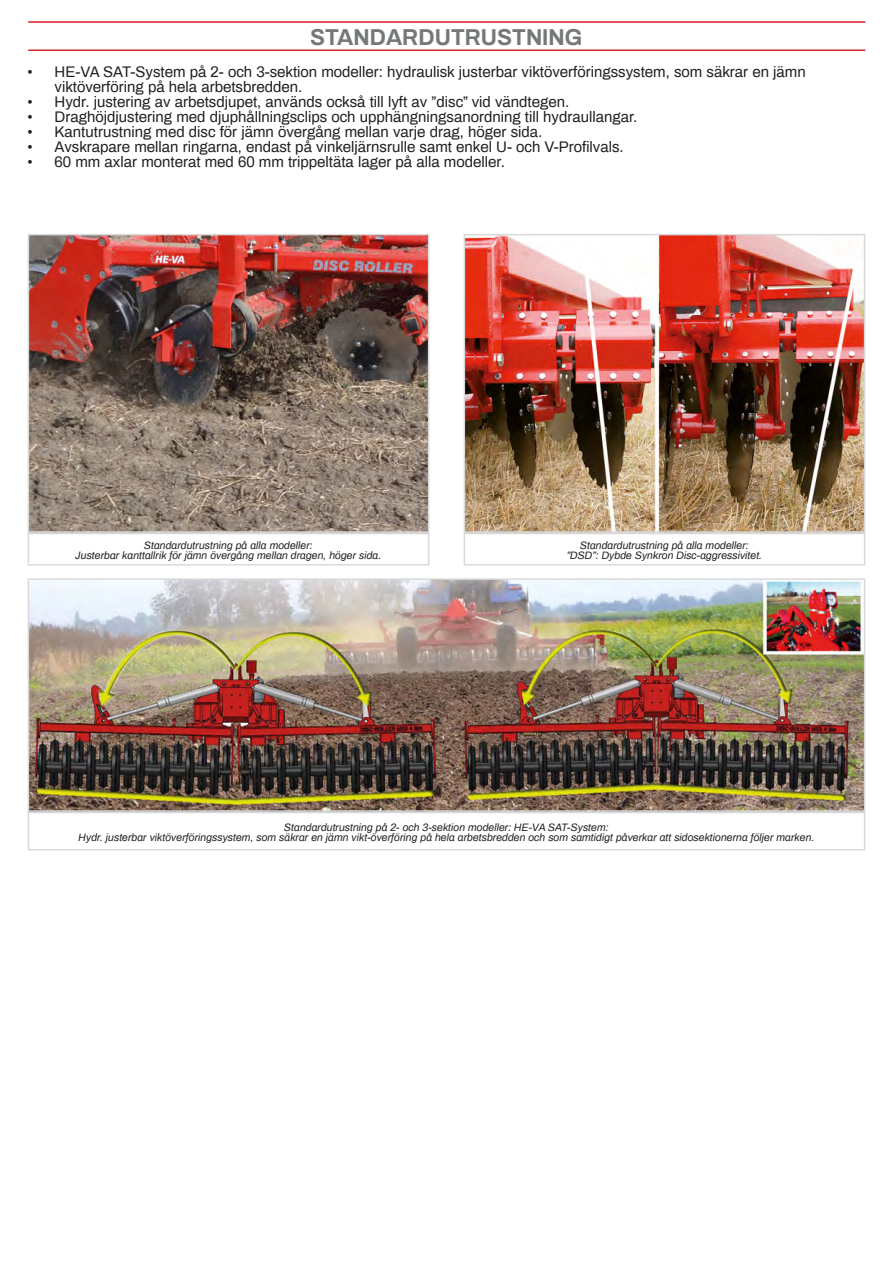
<style>
.page{position:relative;width:893px;height:1263px;background:#fff}
.page>*{position:absolute;margin:0;border:0;box-sizing:border-box;transform-origin:0 0}
.Underoverskrift_DK{font:700 22.5px "Archivo";color:#757879}
.t1{font:15px/15px "Archivo";color:#231f20}
.t2{font:italic 10.5px "Archivo";color:#231f20}
</style>
<div class="page">
<hr style="left:28px;top:21px;width:837px;height:2px;background:#d91f26">
<hr style="left:28px;top:50px;width:837px;height:1px;background:#d91f26">
<img style="left:31px;top:237px;width:395px;height:293px">
<div style="left:28px;top:234px;width:401px;height:299px;border:2px solid #dadadb"></div>
<div style="left:28px;top:533px;width:401px;height:33px;border:2px solid #dadadb"></div>
<img style="left:467px;top:237px;width:395px;height:293px">
<div style="left:464px;top:234px;width:401px;height:299px;border:2px solid #dadadb"></div>
<div style="left:464px;top:533px;width:401px;height:33px;border:2px solid #dadadb"></div>
<img style="left:31px;top:581px;width:831px;height:228px">
<div style="left:28px;top:578px;width:837px;height:234px;border:2px solid #dadadb"></div>
<div style="left:28px;top:812px;width:837px;height:38px;border:2px solid #dadadb"></div>
<p class="Underoverskrift_DK" style="left:310px;top:21px;width:274px">STANDARDUTRUSTNING</p>
<p class="t1" style="left:55px;top:63px;width:753px;text-indent:-27px">• HE-VA SAT-System på 2- och 3-sektion modeller: hydraulisk justerbar viktöverföringssystem, som säkrar en jämn viktöverföring på hela arbetsbredden.</p>
<p class="t1" style="left:28px;top:93px;width:543px">• Hydr. justering av arbetsdjupet, används också till lyft av ”disc” vid vändtegen.</p>
<p class="t1" style="left:28px;top:108px;width:611px">• Draghöjdjustering med djuphållningsclips och upphängningsanordning till hydraullangar.</p>
<p class="t1" style="left:28px;top:123px;width:516px">• Kantutrustning med disc för jämn övergång mellan varje drag, höger sida.</p>
<p class="t1" style="left:28px;top:138px;width:598px">• Avskrapare mellan ringarna, endast på vinkeljärnsrulle samt enkel U- och V-Profilvals.</p>
<p class="t1" style="left:28px;top:153px;width:479px">• 60 mm axlar monterat med 60 mm trippeltäta lager på alla modeller.</p>
<p class="t2" style="left:144px;top:537px;width:170px">Standardutrustning på alla modeller:</p>
<p class="t2" style="left:76px;top:548px;width:307px">Justerbar kanttallrik för jämn övergång mellan dragen, höger sida.</p>
<p class="t2" style="left:580px;top:537px;width:170px">Standardutrustning på alla modeller:</p>
<p class="t2" style="left:567px;top:548px;width:197px">”DSD”: Dybde Synkron Disc-aggressivitet.</p>
<p class="t2" style="left:284px;top:819px;width:326px">Standardutrustning på 2- och 3-sektion modeller: HE-VA SAT-System:</p>
<p class="t2" style="left:79px;top:830px;width:737px">Hydr. justerbar viktöverföringssystem, som säkrar en jämn vikt-överföring på hela arbetsbredden och som samtidigt påverkar att sidosektionerna följer marken.</p>
</div>
